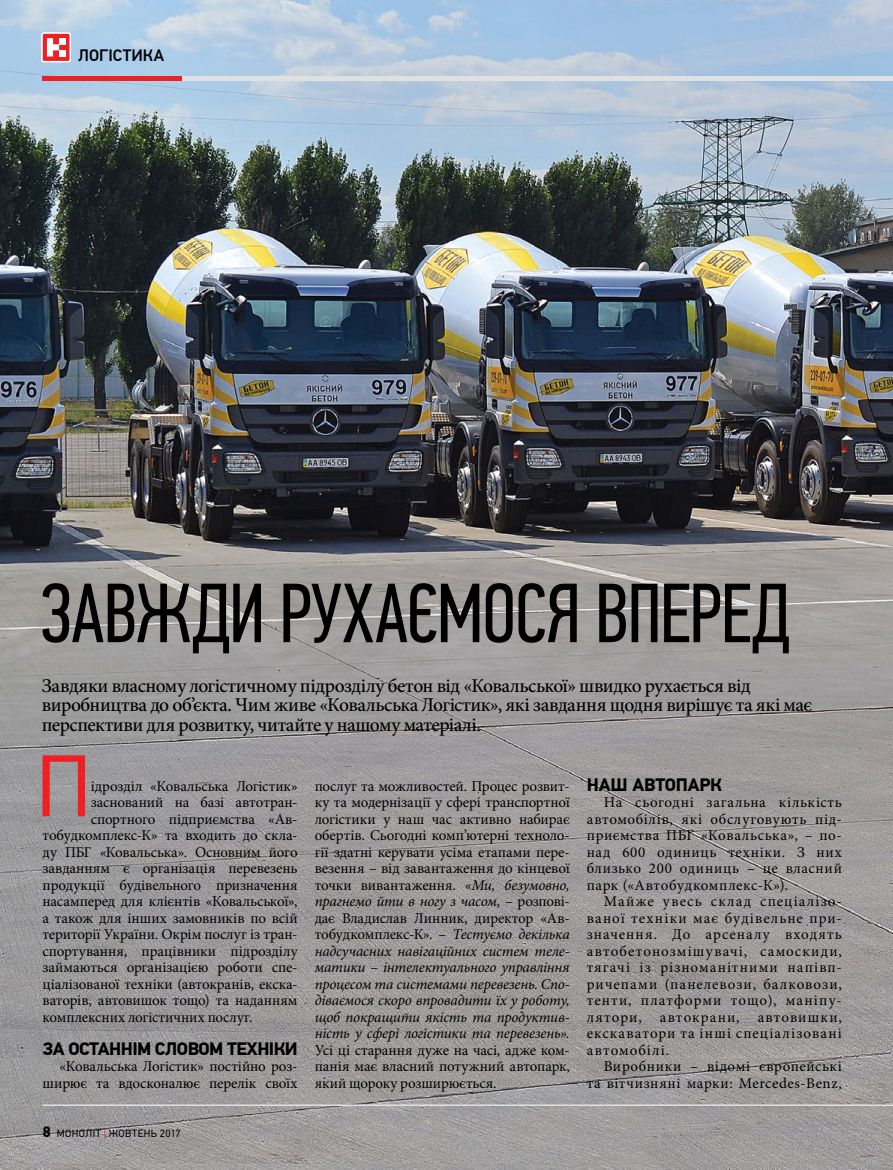
<style>
.page{position:relative;width:893px;height:1170px;background:#fff}
.page>*{position:absolute;margin:0;border:0;box-sizing:border-box;transform-origin:0 0}
.Text_Antiqua{font:87px "PT Sans";color:#ed2124}
.Headline_46{font:84px "PF Din Text Comp Pro";letter-spacing:-.02em;color:#000}
.lid{font:500 19.5px/19.5px "Minion Pro";letter-spacing:-.025em;color:#000}
.t1{font:700 18px "PF Din Text Pro";letter-spacing:-.03em;color:#000}
.t2{font:700 18px "PF Din Text Pro";letter-spacing:-.01em;color:#000}
.t3{font:500 16.5px "PF Din Text Pro";letter-spacing:.005em;color:#000}
.Text_Antiqua-2{font:15px/16.5px "Minion Pro";color:#000;text-align:justify}
.Text_Antiqua-3{font:15px/16.5px "Minion Pro";letter-spacing:.04em;color:#000;text-align:right}
.t4{font:10.5px "PF Din Text Pro";letter-spacing:.04em;color:#000}
.s1{font-style:italic}
.s2{font-weight:700;font-size:15px}
.s3{color:#ed2124}
</style>
<div class="page">
<img style="left:0;top:0;width:893px;height:1169px">
<div style="left:42px;top:33px;width:28px;height:29px;background:#ed2124;border-radius:2px"></div>
<div style="left:41px;top:32px;width:30px;height:30px;border:2px solid #fff;border-radius:2px"></div>
<svg style="left:47px;top:38px;width:18px;height:18px"></svg>
<hr style="left:43px;top:1104px;width:850px;height:1px;background:#e0e0e1">
<hr style="left:182px;top:77px;width:711px;height:4px;background:#e0e0e1">
<hr style="left:43px;top:77px;width:139px;height:4px;background:#ed2124">
<p class="t3" style="left:78px;top:45px;width:88px">ЛОГІСТИКА</p>
<p class="Headline_46" style="left:42px;top:565px;width:750px">ЗАВЖДИ РУХАЄМОСЯ ВПЕРЕД</p>
<p class="lid" style="left:42px;top:675px;width:772px">Завдяки власному логістичному підрозділу бетон від «Ковальської» швидко рухається від виробництва до об’єкта. Чим живе «Ковальська Логістик», які завдання щодня вирішує та які має перспективи для розвитку, читайте у нашому матеріалі.</p>
<p class="Text_Antiqua" style="left:35px;top:729px;width:59px">П</p>
<p class="Text_Antiqua-2" style="left:315px;top:777px;width:257px">послуг та можливостей. Процес розвит&shy;ку та модернізації у сфері транспортної логістики у наш час активно набирає обертів. Сьогодні комп’ютерні техноло&shy;гії здатні керувати усіма етапами пере&shy;везення – від завантаження до кінцевої точки вивантаження. <span class="s1">«Ми, безумовно, прагнемо йти в ногу з часом,</span> – розпові&shy;дає Владислав Линник, директор «Ав&shy;тобудкомплекс-К». – <span class="s1">Тестуємо декілька надсучасних навігаційних систем теле&shy;матики – інтелектуального управління процесом та системами перевезень. Спо&shy;діваємося скоро впровадити їх у роботу, щоб покращити якість та продуктив&shy;ність у сфері логістики та перевезень».<br></span>Усі ці старання дуже на часі, адже ком&shy;панія має власний потужний автопарк, який щороку розширюється.</p>
<p class="t2" style="left:587px;top:773px;width:137px">НАШ АВТОПАРК</p>
<p class="Text_Antiqua-2" style="left:91px;top:777px;width:208px">ідрозділ «Ковальська Логістик»</p>
<p class="Text_Antiqua-2" style="left:91px;top:794px;width:208px">заснований на базі автотран-</p>
<p class="Text_Antiqua-2" style="left:91px;top:810px;width:208px">спортного підприємства «Ав-</p>
<p class="Text_Antiqua-2" style="left:43px;top:827px;width:257px">тобудкомплекс-К» та входить до скла-</p>
<p class="Text_Antiqua-2" style="left:43px;top:843px;width:257px">ду ПБГ «Ковальська». Основним його</p>
<p class="Text_Antiqua-2" style="left:43px;top:860px;width:257px">завданням є організація перевезень</p>
<p class="Text_Antiqua-2" style="left:43px;top:876px;width:257px">продукції будівельного призначення</p>
<p class="Text_Antiqua-2" style="left:43px;top:893px;width:257px">насамперед для клієнтів «Ковальської»,</p>
<p class="Text_Antiqua-2" style="left:43px;top:909px;width:257px">а також для інших замовників по всій</p>
<p class="Text_Antiqua-2" style="left:43px;top:926px;width:257px">території України. Окрім послуг із тран-</p>
<p class="Text_Antiqua-2" style="left:43px;top:942px;width:257px">спортування, працівники підрозділу</p>
<p class="Text_Antiqua-2" style="left:43px;top:959px;width:257px">займаються організацією роботи спе-</p>
<p class="Text_Antiqua-2" style="left:43px;top:975px;width:257px">ціалізованої техніки (автокранів, екска-</p>
<p class="Text_Antiqua-2" style="left:43px;top:992px;width:257px">ваторів, автовишок тощо) та наданням</p>
<p class="Text_Antiqua-2" style="left:43px;top:1008px;width:212px">комплексних логістичних послуг.</p>
<p class="t1" style="left:43px;top:1037px;width:257px">ЗА ОСТАННІМ СЛОВОМ ТЕХНІКИ</p>
<p class="Text_Antiqua-2" style="left:43px;top:1058px;width:257px;text-align:right">«Ковальська Логістик» постійно роз&shy;ширює та вдосконалює перелік своїх</p>
<p class="Text_Antiqua-2" style="left:587px;top:794px;width:257px;text-indent:17px">На сьогодні загальна кількість автомобілів, які обслуговують під&shy;приємства ПБГ «Ковальська», – по&shy;над 600 одиниць техніки. З них близько 200 одиниць – це власний парк («Автобудкомплекс-К»).</p>
<p class="Text_Antiqua-2" style="left:587px;top:893px;width:257px;text-indent:17px">Майже увесь склад спеціалізо&shy;ваної техніки має будівельне при&shy;значення. До арсеналу входять автобетонозмішувачі, самоскиди, тягачі із різноманітними напівп&shy;ричепами (панелевози, балковози, тенти, платформи тощо), маніпу&shy;лятори, автокрани, автовишки, екскаватори та інші спеціалізовані автомобілі.</p>
<p class="Text_Antiqua-3" style="left:587px;top:1058px;width:257px">Виробники – відомі європейські та вітчизняні марки: Mercedes-Benz,</p>
<p class="t4" style="left:43px;top:1127px;width:140px"><span class="s2">8</span> МОНОЛІТ <span class="s3">|</span> ЖОВТЕНЬ 2017</p>
</div>
